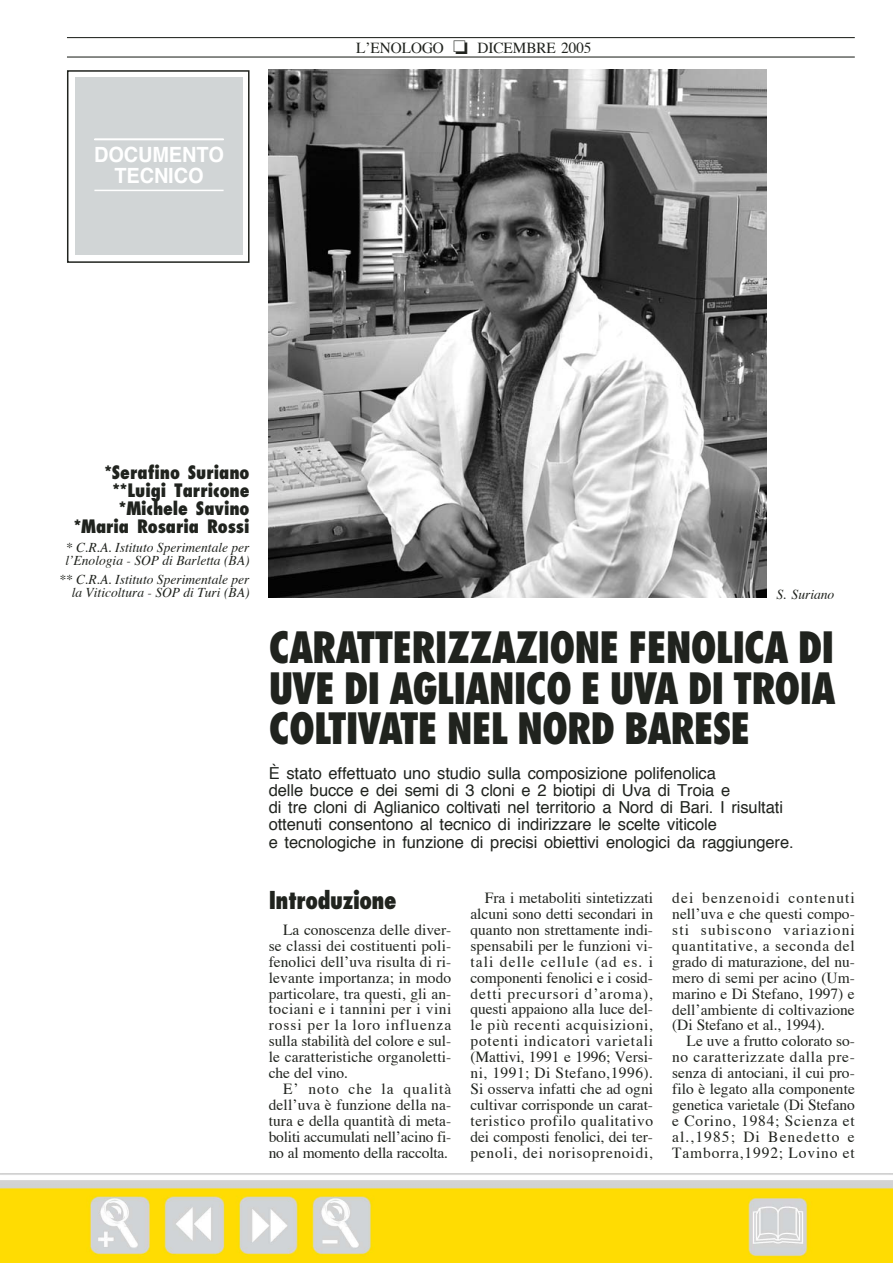
<style>
.page{position:relative;width:893px;height:1263px;background:#fff}
.page>*{position:absolute;margin:0;border:0;box-sizing:border-box;transform-origin:0 0}
.t1{font:800 condensed 42px/40.5px "Futura";letter-spacing:-.025em;color:#20231e;text-align:justify;scale:.95 1}
.t2{font:800 condensed 24px "Futura";letter-spacing:-.025em;color:#20231e;scale:.95 1}
.t3{font:700 21px/21px "Helvetica";letter-spacing:-.005em;color:#fff;text-align:center;scale:.95 1}
.t4{font:800 condensed 18px/18px "Futura";letter-spacing:-.005em;color:#20231e;text-align:right}
.t5{font:16.5px/17.2px "Helvetica";letter-spacing:-.005em;color:#20231e}
.t6{font:15.45px/16px "Times";color:#20231e;text-align:justify}
.t7{font:15.3px "Times";letter-spacing:-.005em;color:#20231e}
.t8{font:italic 13.65px "Times";letter-spacing:-.005em;color:#20231e}
.t9{font:italic 13.5px/12.8px "Times";color:#20231e}
</style>
<div class="page">
<hr style="left:67px;top:37px;width:787px;height:1px;background:#20231e">
<hr style="left:67px;top:57px;width:787px;height:1px;background:#20231e">
<img style="left:269px;top:69px;width:497px;height:529px">
<div style="left:67px;top:70px;width:182px;height:193px;border:2px solid #20231e"></div>
<div style="left:75px;top:77px;width:168px;height:178px;background:#d1d5d6"></div>
<hr style="left:94px;top:139px;width:129px;height:1px;background:#fff">
<hr style="left:94px;top:190px;width:129px;height:1px;background:#fff">
<img style="left:0;top:1173px;width:892px;height:90px">
<h3 class="t3" style="left:94px;top:146px;width:138px">DOCUMENTO<br>TECNICO</h3>
<p class="t7" style="left:356px;top:41px;width:237px">L’ENOLOGO ❏ DICEMBRE 2005</p>
<p class="t4" style="left:74px;top:465px;width:177px">*Serafino Suriano **Luigi Tarricone *Michele Savino *Maria Rosaria Rossi</p>
<p class="t9" style="left:65px;top:542px;width:186px">* C.R.A. Istituto Sperimentale per l’Enologia - SOP di Barletta (BA)</p>
<p class="t9" style="left:59px;top:574px;width:192px;text-align:right">** C.R.A. Istituto Sperimentale per la Viticoltura - SOP di Turi (BA)</p>
<p class="t8" style="left:776px;top:589px;width:59px">S. Suriano</p>
<h1 class="t1" style="left:269px;top:631px;width:598px">CARATTERIZZAZIONE FENOLICA DI UVE DI AGLIANICO E UVA DI TROIA COLTIVATE NEL NORD BARESE</h1>
<p class="t5" style="left:269px;top:766px;width:526px">È stato effettuato uno studio sulla composizione polifenolica<br>delle bucce e dei semi di 3 cloni e 2 biotipi di Uva di Troia e<br>di tre cloni di Aglianico coltivati nel territorio a Nord di Bari. I risultati ottenuti consentono al tecnico di indirizzare le scelte viticole<br>e tecnologiche in funzione di precisi obiettivi enologici da raggiungere.</p>
<h2 class="t2" style="left:269px;top:890px;width:136px">Introduzione</h2>
<p class="t6" style="left:269px;top:923px;width:184px;text-indent:14px">La conoscenza delle diver&shy;se classi dei costituenti poli&shy;fenolici dell’uva risulta di ri&shy;levante importanza; in modo particolare, tra questi, gli an&shy;tociani e i tannini per i vini rossi per la loro influenza sulla stabilità del colore e sul&shy;le caratteristiche organoletti&shy;che del vino.</p>
<p class="t6" style="left:269px;top:1083px;width:184px;text-indent:14px">E’ noto che la qualità dell’uva è funzione della na&shy;tura e della quantità di meta&shy;boliti accumulati nell’acino fi&shy;no al momento della raccolta.</p>
<p class="t6" style="left:470px;top:891px;width:184px;text-indent:14px">Fra i metaboliti sintetizzati alcuni sono detti secondari in quanto non strettamente indi&shy;spensabili per le funzioni vi&shy;tali delle cellule (ad es. i componenti fenolici e i cosid&shy;detti precursori d’aroma), questi appaiono alla luce del&shy;le più recenti acquisizioni, potenti indicatori varietali (Mattivi, 1991 e 1996; Versi&shy;ni, 1991; Di Stefano,1996).<br>Si osserva infatti che ad ogni cultivar corrisponde un carat&shy;teristico profilo qualitativo dei composti fenolici, dei ter&shy;penoli, dei norisoprenoidi,</p>
<p class="t6" style="left:672px;top:891px;width:184px">dei benzenoidi contenuti nell’uva e che questi compo&shy;sti subiscono variazioni quantitative, a seconda del grado di maturazione, del nu&shy;mero di semi per acino (Um&shy;marino e Di Stefano, 1997) e dell’ambiente di coltivazione (Di Stefano et al., 1994).</p>
<p class="t6" style="left:672px;top:1035px;width:184px;text-indent:14px">Le uve a frutto colorato so&shy;no caratterizzate dalla pre&shy;senza di antociani, il cui pro&shy;filo è legato alla componente genetica varietale (Di Stefano e Corino, 1984; Scienza et al.,1985; Di Benedetto e Tamborra,1992; Lovino et</p>
</div>
